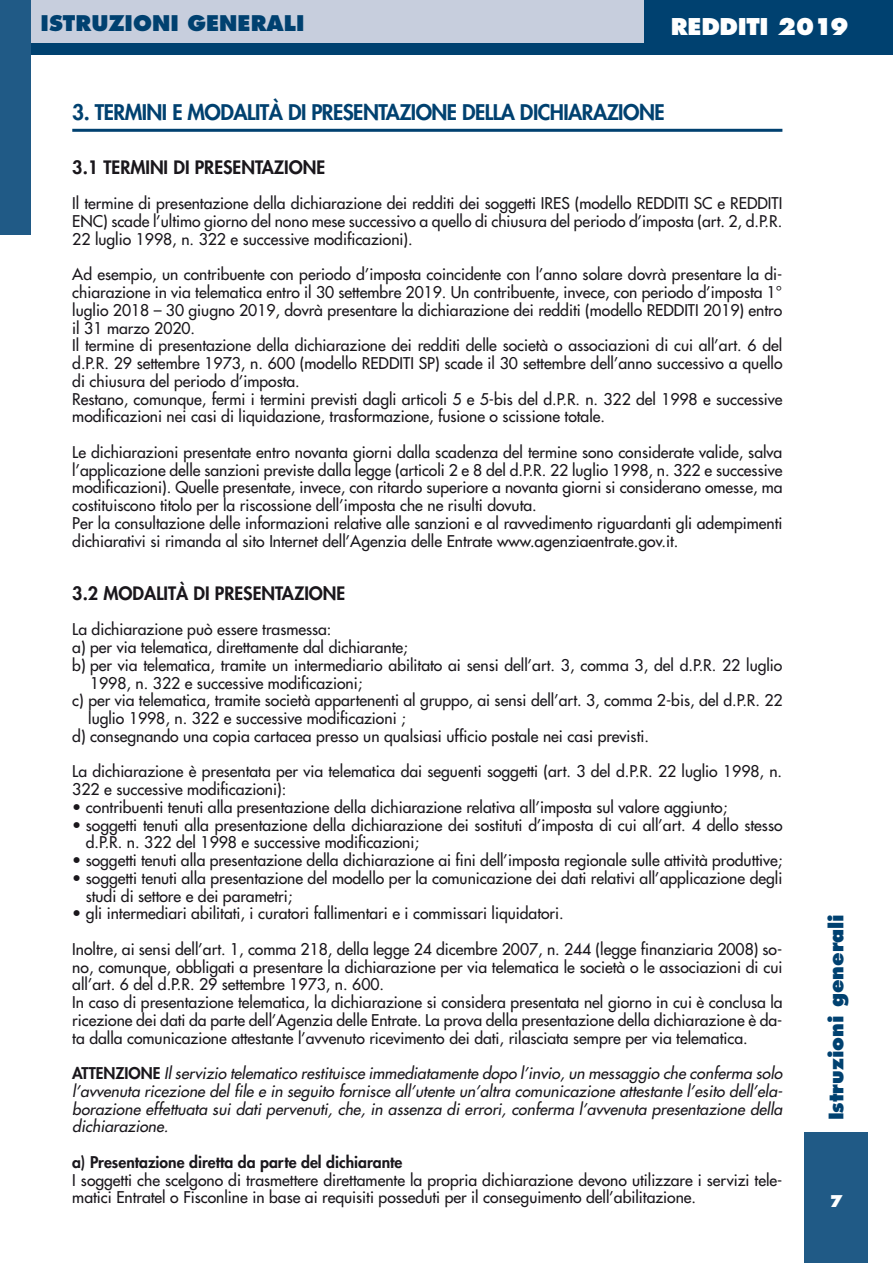
<style>
.page{position:relative;width:893px;height:1263px;background:#fff}
.page>*{position:absolute;margin:0;border:0;box-sizing:border-box;transform-origin:0 0}
.t1{font:800 22.5px "Futura";letter-spacing:-.015em;color:#fff}
.t2{font:800 21px "Futura";letter-spacing:-.025em;color:#004170}
.t3{font:800 21px "Futura";color:#004170}
.t4{font:800 19.5px "Futura";color:#004170}
.t5{font:800 18px "Futura";color:#1a171c}
.t6{font:15.75px/17.7px "Futura";color:#1a171c}
.t7{font:italic 15.75px/17.7px "Futura";color:#1a171c;text-align:justify}
.t8{font:800 15.75px "Futura";color:#fff}
.s1{font-weight:800;font-style:normal}
.s2{font-weight:800}
</style>
<div class="page">
<hr style="left:72px;top:129px;width:710px;height:3px;background:#004170">
<div style="left:804px;top:1132px;width:64px;height:131px;background:#205a86"></div>
<div style="left:30px;top:0;width:863px;height:54px;background:#004170"></div>
<div style="left:30px;top:0;width:614px;height:43px;background:#c7cedd"></div>
<div style="left:0;top:0;width:30px;height:235px;background:#205a86"></div>
<p class="t3" style="left:41px;top:14px;width:265px">ISTRUZIONI GENERALI</p>
<p class="t1" style="left:671px;top:16px;width:179px">REDDITI 2019</p>
<p class="t2" style="left:72px;top:102px;width:594px">3. TERMINI E MODALITÀ DI PRESENTAZIONE DELLA DICHIARAZIONE</p>
<p class="t5" style="left:72px;top:159px;width:254px">3.1 TERMINI DI PRESENTAZIONE</p>
<p class="t6" style="left:72px;top:196px;width:712px;text-align:justify">Il termine di presentazione della dichiarazione dei redditi dei soggetti IRES (modello REDDITI SC e REDDITI ENC) scade l’ultimo giorno del nono mese successivo a quello di chiusura del periodo d’imposta (art. 2, d.P.R.<br>22 luglio 1998, n. 322 e successive modificazioni).</p>
<p class="t6" style="left:72px;top:267px;width:712px">Ad esempio, un contribuente con periodo d’imposta coincidente con l’anno solare dovrà presentare la di&shy;chiarazione in via telematica entro il 30 settembre 2019. Un contribuente, invece, con periodo d’imposta 1° luglio 2018 – 30 giugno 2019, dovrà presentare la dichiarazione dei redditi (modello REDDITI 2019) entro il 31 marzo 2020.<br>Il termine di presentazione della dichiarazione dei redditi delle società o associazioni di cui all’art. 6 del d.P.R. 29 settembre 1973, n. 600 (modello REDDITI SP) scade il 30 settembre dell’anno successivo a quello di chiusura del periodo d’imposta.<br>Restano, comunque, fermi i termini previsti dagli articoli 5 e 5-bis del d.P.R. n. 322 del 1998 e successive modificazioni nei casi di liquidazione, trasformazione, fusione o scissione totale.</p>
<p class="t6" style="left:72px;top:444px;width:712px">Le dichiarazioni presentate entro novanta giorni dalla scadenza del termine sono considerate valide, salva l’applicazione delle sanzioni previste dalla legge (articoli 2 e 8 del d.P.R. 22 luglio 1998, n. 322 e successive modificazioni). Quelle presentate, invece, con ritardo superiore a novanta giorni si considerano omesse, ma costituiscono titolo per la riscossione dell’imposta che ne risulti dovuta.<br>Per la consultazione delle informazioni relative alle sanzioni e al ravvedimento riguardanti gli adempimenti dichiarativi si rimanda al sito Internet dell’Agenzia delle Entrate www.agenziaentrate.gov.it.</p>
<p class="t5" style="left:72px;top:585px;width:275px">3.2 MODALITÀ DI PRESENTAZIONE</p>
<p class="t6" style="left:72px;top:622px;width:261px">La dichiarazione può essere trasmessa:</p>
<p class="t6" style="left:72px;top:640px;width:337px">a) per via telematica, direttamente dal dichiarante;</p>
<p class="t6" style="left:72px;top:657px;width:712px">b) per via telematica, tramite un intermediario abilitato ai sensi dell’art. 3, comma 3, del d.P.R. 22 luglio</p>
<p class="t6" style="left:90px;top:675px;width:274px">1998, n. 322 e successive modificazioni;</p>
<p class="t6" style="left:72px;top:693px;width:712px">c) per via telematica, tramite società appartenenti al gruppo, ai sensi dell’art. 3, comma 2-bis, del d.P.R. 22</p>
<p class="t6" style="left:88px;top:711px;width:319px">luglio 1998, n. 322 e successive modificazioni ;</p>
<p class="t6" style="left:72px;top:728px;width:578px">d) consegnando una copia cartacea presso un qualsiasi ufficio postale nei casi previsti.</p>
<p class="t6" style="left:72px;top:764px;width:711px">La dichiarazione è presentata per via telematica dai seguenti soggetti (art. 3 del d.P.R. 22 luglio 1998, n.<br>322 e successive modificazioni):</p>
<p class="t6" style="left:72px;top:799px;width:657px">• contribuenti tenuti alla presentazione della dichiarazione relativa all’imposta sul valore aggiunto;</p>
<p class="t6" style="left:86px;top:817px;width:698px;text-indent:-13px">• soggetti tenuti alla presentazione della dichiarazione dei sostituti d’imposta di cui all’art. 4 dello stesso d.P.R. n. 322 del 1998 e successive modificazioni;</p>
<p class="t6" style="left:72px;top:853px;width:712px">• soggetti tenuti alla presentazione della dichiarazione ai fini dell’imposta regionale sulle attività produttive;</p>
<p class="t6" style="left:86px;top:870px;width:698px;text-indent:-13px">• soggetti tenuti alla presentazione del modello per la comunicazione dei dati relativi all’applicazione degli studi di settore e dei parametri;</p>
<p class="t6" style="left:72px;top:906px;width:493px">• gli intermediari abilitati, i curatori fallimentari e i commissari liquidatori.</p>
<p class="t6" style="left:72px;top:941px;width:712px">Inoltre, ai sensi dell’art. 1, comma 218, della legge 24 dicembre 2007, n. 244 (legge finanziaria 2008) so&shy;no, comunque, obbligati a presentare la dichiarazione per via telematica le società o le associazioni di cui all’art. 6 del d.P.R. 29 settembre 1973, n. 600.<br>In caso di presentazione telematica, la dichiarazione si considera presentata nel giorno in cui è conclusa la ricezione dei dati da parte dell’Agenzia delle Entrate. La prova della presentazione della dichiarazione è da&shy;ta dalla comunicazione attestante l’avvenuto ricevimento dei dati, rilasciata sempre per via telematica.</p>
<p class="t7" style="left:72px;top:1066px;width:714px"><span class="s1">ATT E N Z I O N E</span> Ilservizio telematico restituisce immediatamente dopo l’invio,un messaggio che conferma solo l’avvenuta ricezione del file e in seguito fornisce all’utente un’altra comunicazione attestante l’esito dell’ela&shy;borazione effettuata sui dati pervenuti, che, in assenza di errori, conferma l’avvenuta presentazione della dichiarazione.</p>
<p class="t6" style="left:72px;top:1154px;width:712px"><span class="s2">a) Presentazione diretta da parte del dichiarante<br></span>I soggetti che scelgono di trasmettere direttamente la propria dichiarazione devono utilizzare i servizi tele&shy;matici Entratel o Fisconline in base ai requisiti posseduti per il conseguimento dell’abilitazione.</p>
<p class="t4" style="left:827px;top:1120px;width:208px;rotate:-90deg">Istruzioni generali</p>
<p class="t8" style="left:830px;top:1194px;width:15px">7</p>
</div>
